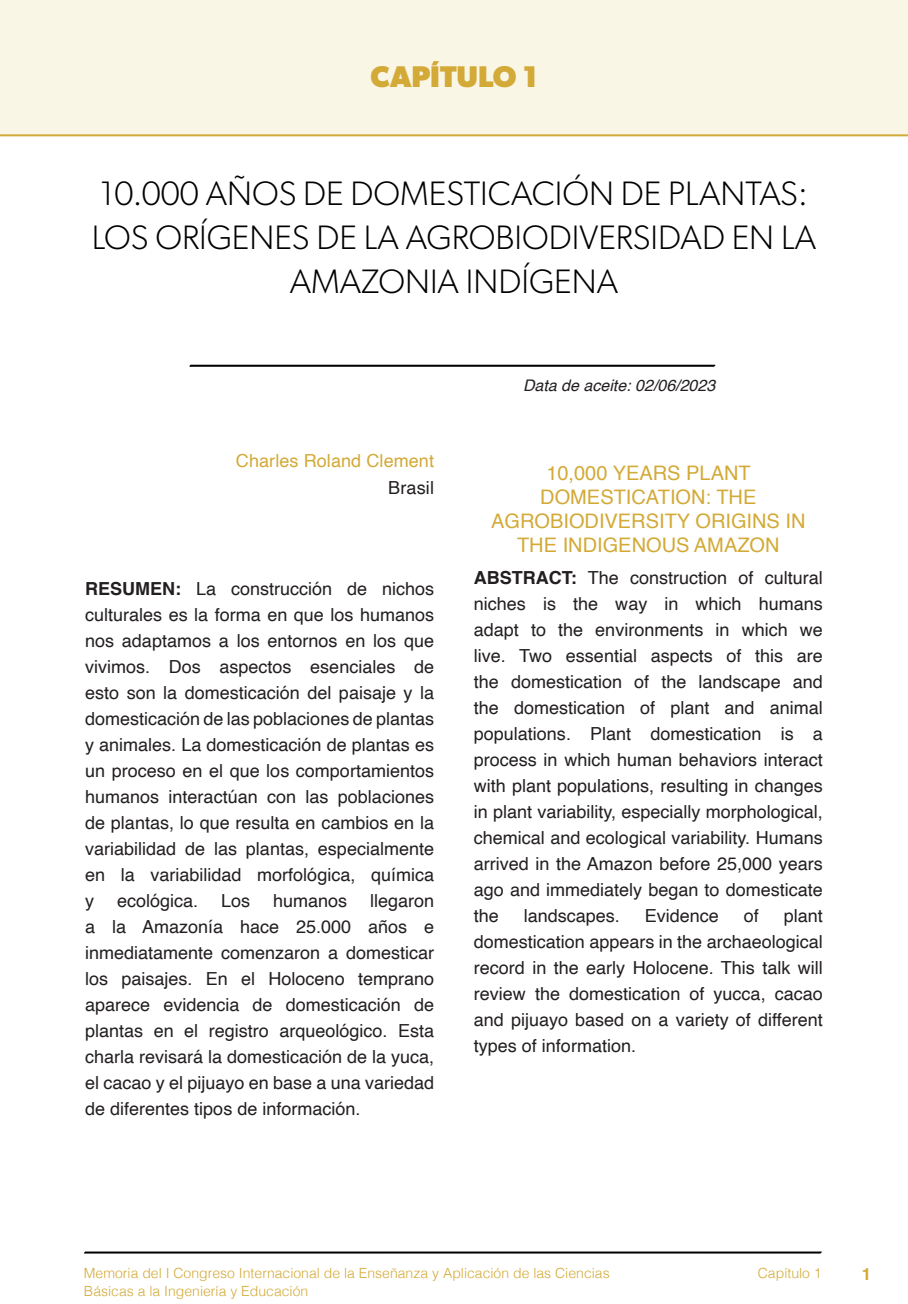
<style>
.page{position:relative;width:908px;height:1304px;background:#fff}
.page>*{position:absolute;margin:0;border:0;box-sizing:border-box;transform-origin:0 0}
.t1{font:300 34px/44px "Gibson";color:#000;text-align:center}
.t2{font:700 30px "Gibson";color:#d3aa38}
.t3{font:20px/24px "Helvetica";color:#d3aa38;text-align:center}
.t4{font:18px/26px "Helvetica";color:#231f20;text-align:justify}
.t5{font:18px "Helvetica";letter-spacing:.005em;color:#d3aa38}
.t6{font:700 16.8px "Helvetica";color:#d3aa38}
.t7{font:italic 16px "Helvetica";color:#231f20}
.t8{font:300 14px "Helvetica";color:#d3aa38}
.s1{font-weight:700}
</style>
<div class="page">
<svg style="left:84px;top:1251px;width:737px;height:3px;background:#515151"></svg>
<div style="left:0;top:0;width:907px;height:136px;background:#f9f6e5"></div>
<svg style="left:189px;top:364px;width:526px;height:3px;background:#4f4f4f"></svg>
<div style="left:64px;top:74px;width:61px;height:54px;background:#f9f6e5"></div>
<h2 class="t2" style="left:370px;top:58px;width:168px">CAPÍTULO 1</h2>
<h1 class="t1" style="left:92px;top:171px;width:725px">10.000 AÑOS DE DOMESTICACIÓN DE PLANTAS:<br>LOS ORÍGENES DE LA AGROBIODIVERSIDAD EN LA<br>AMAZONIA INDÍGENA</h1>
<p class="t5" style="left:236px;top:447px;width:199px">Charles Roland Clement</p>
<p class="t4" style="left:388px;top:476px;width:47px">Brasil</p>
<p class="t4" style="left:85px;top:576px;width:350px"><span class="s1">RESUMEN:</span> La construcción de nichos culturales es la forma en que los humanos nos adaptamos a los entornos en los que vivimos. Dos aspectos esenciales de esto son la domesticación del paisaje y la domesticación de las poblaciones de plantas y animales. La domesticación de plantas es un proceso en el que los comportamientos humanos interactúan con las poblaciones de plantas, lo que resulta en cambios en la variabilidad de las plantas, especialmente en la variabilidad morfológica, química y</p>
<p class="t4" style="left:117px;top:888px;width:83px">ecológica.</p>
<p class="t4" style="left:221px;top:888px;width:31px">Los</p>
<p class="t4" style="left:273px;top:888px;width:76px">humanos</p>
<p class="t4" style="left:85px;top:888px;width:350px;text-indent:285px">llegaron a la Amazonía hace 25.000 años e inmediatamente comenzaron a domesticar los paisajes. En el Holoceno temprano aparece evidencia de domesticación de plantas en el registro arqueológico. Esta charla revisará la domesticación de la yuca, el cacao y el pijuayo en base a una variedad de diferentes tipos de información.</p>
<p class="t7" style="left:523px;top:373px;width:194px">Data de aceite: 02/06/2023</p>
<p class="t3" style="left:491px;top:462px;width:316px">10,000 YEARS PLANT<br>DOMESTICATION: THE<br>AGROBIODIVERSITY ORIGINS IN<br>THE INDIGENOUS AMAZON</p>
<p class="t4" style="left:473px;top:565px;width:350px"><span class="s1">ABSTRACT:</span> The construction of cultural niches is the way in which humans adapt to the environments in which we live. Two essential aspects of this are the domestication of the landscape and the domestication of plant and animal populations. Plant domestication is a process in which human behaviors interact with plant populations, resulting in changes in plant variability, especially morphological, chemical and ecological variability. Humans arrived in the Amazon before 25,000 years ago and immediately began to domesticate the</p>
<p class="t4" style="left:523px;top:903px;width:98px">landscapes.</p>
<p class="t4" style="left:644px;top:903px;width:76px">Evidence</p>
<p class="t4" style="left:743px;top:903px;width:17px">of</p>
<p class="t4" style="left:473px;top:903px;width:350px;text-indent:310px">plant domestication appears in the archaeological record in the early Holocene. This talk will review the domestication of yucca, cacao and pijuayo based on a variety of different types of information.</p>
<p class="t8" style="left:84px;top:1261px;width:527px">Memoria del I Congreso Internacional de la Enseñanza y Aplicación de las Ciencias</p>
<p class="t8" style="left:757px;top:1261px;width:65px">Capítulo 1</p>
<p class="t6" style="left:861px;top:1264px;width:11px">1</p>
<p class="t8" style="left:84px;top:1279px;width:226px">Básicas a la Ingeniería y Educación</p>
</div>
